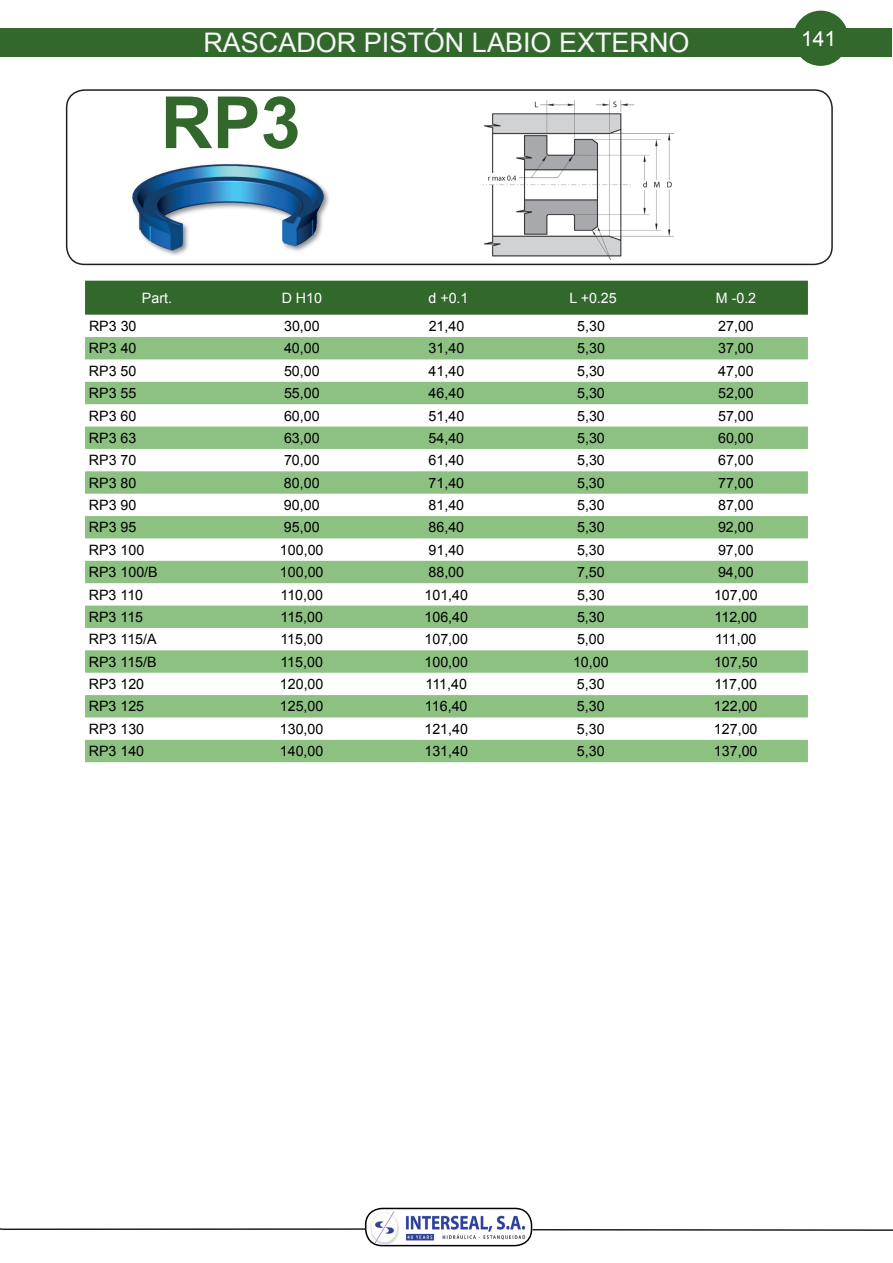
<style>
.page{position:relative;width:893px;height:1263px;background:#fff}
.page>*{position:absolute;margin:0;border:0;box-sizing:border-box;transform-origin:0 0}
.t1{font:700 72px "Arial";color:#32682c}
.t2{font:27px "Arial";color:#f7f7f8}
.t3{font:21px "Arial";color:#fff}
.t4{font:14.25px "Arial";color:#000001}
.t5{font:14.25px "Arial";color:#fff}
</style>
<div class="page">
<div style="left:1px;top:28px;width:891px;height:29px;background:#32682c"></div>
<img style="left:483px;top:100px;width:191px;height:159px">
<img style="left:132px;top:164px;width:197px;height:91px">
<div style="left:793px;top:11px;width:55px;height:55px;background:#32682c;border-radius:50%"></div>
<div style="left:85px;top:281px;width:723px;height:34px;background:#32682c"></div>
<svg style="left:85px;top:337px;width:723px;height:425px;fill:#8fc285"></svg>
<img style="left:366px;top:1208px;width:165px;height:36px">
<div style="left:365px;top:1208px;width:167px;height:38px;border:2px solid #000001;border-radius:16px"></div>
<hr style="left:2px;top:1228px;width:364px;height:2px;background:#231f20">
<hr style="left:533px;top:1229px;width:360px;height:2px;background:#231f20">
<div style="left:66px;top:89px;width:767px;height:176px;border:2px solid #231f20;border-radius:18px"></div>
<h2 class="t2" style="left:203px;top:25px;width:488px">RASCADOR PISTÓN LABIO EXTERNO</h2>
<h1 class="t1" style="left:161px;top:75px;width:142px">RP3</h1>
<h3 class="t3" style="left:801px;top:25px;width:37px">141</h3>
<p class="t5" style="left:142px;top:288px;width:32px">Part.</p>
<p class="t5" style="left:282px;top:288px;width:42px">D H10</p>
<p class="t5" style="left:428px;top:288px;width:42px">d +0.1</p>
<p class="t5" style="left:569px;top:288px;width:49px">L +0.25</p>
<p class="t5" style="left:716px;top:288px;width:42px">M -0.2</p>
<p class="t4" style="left:89px;top:317px;width:49px">RP3 30</p>
<p class="t4" style="left:284px;top:317px;width:37px">30,00</p>
<p class="t4" style="left:429px;top:317px;width:37px">21,40</p>
<p class="t4" style="left:577px;top:317px;width:29px">5,30</p>
<p class="t4" style="left:718px;top:317px;width:37px">27,00</p>
<p class="t4" style="left:89px;top:339px;width:49px">RP3 40</p>
<p class="t4" style="left:284px;top:339px;width:37px">40,00</p>
<p class="t4" style="left:429px;top:339px;width:37px">31,40</p>
<p class="t4" style="left:577px;top:339px;width:29px">5,30</p>
<p class="t4" style="left:718px;top:339px;width:37px">37,00</p>
<p class="t4" style="left:89px;top:361px;width:49px">RP3 50</p>
<p class="t4" style="left:284px;top:361px;width:37px">50,00</p>
<p class="t4" style="left:429px;top:361px;width:37px">41,40</p>
<p class="t4" style="left:577px;top:361px;width:29px">5,30</p>
<p class="t4" style="left:718px;top:361px;width:37px">47,00</p>
<p class="t4" style="left:89px;top:384px;width:49px">RP3 55</p>
<p class="t4" style="left:284px;top:384px;width:37px">55,00</p>
<p class="t4" style="left:429px;top:384px;width:37px">46,40</p>
<p class="t4" style="left:577px;top:384px;width:29px">5,30</p>
<p class="t4" style="left:718px;top:384px;width:37px">52,00</p>
<p class="t4" style="left:89px;top:406px;width:49px">RP3 60</p>
<p class="t4" style="left:284px;top:406px;width:37px">60,00</p>
<p class="t4" style="left:429px;top:406px;width:37px">51,40</p>
<p class="t4" style="left:577px;top:406px;width:29px">5,30</p>
<p class="t4" style="left:718px;top:406px;width:37px">57,00</p>
<p class="t4" style="left:89px;top:429px;width:49px">RP3 63</p>
<p class="t4" style="left:284px;top:429px;width:37px">63,00</p>
<p class="t4" style="left:429px;top:429px;width:37px">54,40</p>
<p class="t4" style="left:577px;top:429px;width:29px">5,30</p>
<p class="t4" style="left:718px;top:429px;width:37px">60,00</p>
<p class="t4" style="left:89px;top:451px;width:49px">RP3 70</p>
<p class="t4" style="left:284px;top:451px;width:37px">70,00</p>
<p class="t4" style="left:429px;top:451px;width:37px">61,40</p>
<p class="t4" style="left:577px;top:451px;width:29px">5,30</p>
<p class="t4" style="left:718px;top:451px;width:37px">67,00</p>
<p class="t4" style="left:89px;top:473px;width:49px">RP3 80</p>
<p class="t4" style="left:284px;top:473px;width:37px">80,00</p>
<p class="t4" style="left:429px;top:473px;width:37px">71,40</p>
<p class="t4" style="left:577px;top:473px;width:29px">5,30</p>
<p class="t4" style="left:718px;top:473px;width:37px">77,00</p>
<p class="t4" style="left:89px;top:496px;width:49px">RP3 90</p>
<p class="t4" style="left:284px;top:496px;width:37px">90,00</p>
<p class="t4" style="left:429px;top:496px;width:37px">81,40</p>
<p class="t4" style="left:577px;top:496px;width:29px">5,30</p>
<p class="t4" style="left:718px;top:496px;width:37px">87,00</p>
<p class="t4" style="left:89px;top:518px;width:49px">RP3 95</p>
<p class="t4" style="left:284px;top:518px;width:37px">95,00</p>
<p class="t4" style="left:428px;top:518px;width:37px">86,40</p>
<p class="t4" style="left:577px;top:518px;width:29px">5,30</p>
<p class="t4" style="left:718px;top:518px;width:37px">92,00</p>
<p class="t4" style="left:89px;top:540px;width:57px">RP3 100</p>
<p class="t4" style="left:280px;top:540px;width:45px">100,00</p>
<p class="t4" style="left:428px;top:540px;width:37px">91,40</p>
<p class="t4" style="left:577px;top:540px;width:29px">5,30</p>
<p class="t4" style="left:718px;top:540px;width:37px">97,00</p>
<p class="t4" style="left:89px;top:563px;width:70px">RP3 100/B</p>
<p class="t4" style="left:280px;top:563px;width:45px">100,00</p>
<p class="t4" style="left:428px;top:563px;width:37px">88,00</p>
<p class="t4" style="left:577px;top:563px;width:29px">7,50</p>
<p class="t4" style="left:718px;top:563px;width:37px">94,00</p>
<p class="t4" style="left:89px;top:585px;width:56px">RP3 110</p>
<p class="t4" style="left:280px;top:585px;width:44px">110,00</p>
<p class="t4" style="left:424px;top:585px;width:45px">101,40</p>
<p class="t4" style="left:577px;top:585px;width:29px">5,30</p>
<p class="t4" style="left:714px;top:585px;width:45px">107,00</p>
<p class="t4" style="left:89px;top:608px;width:56px">RP3 115</p>
<p class="t4" style="left:280px;top:608px;width:44px">115,00</p>
<p class="t4" style="left:424px;top:608px;width:45px">106,40</p>
<p class="t4" style="left:577px;top:608px;width:29px">5,30</p>
<p class="t4" style="left:715px;top:608px;width:44px">112,00</p>
<p class="t4" style="left:89px;top:630px;width:69px">RP3 115/A</p>
<p class="t4" style="left:280px;top:630px;width:44px">115,00</p>
<p class="t4" style="left:424px;top:630px;width:45px">107,00</p>
<p class="t4" style="left:577px;top:630px;width:29px">5,00</p>
<p class="t4" style="left:715px;top:630px;width:43px">111,00</p>
<p class="t4" style="left:89px;top:652px;width:69px">RP3 115/B</p>
<p class="t4" style="left:280px;top:652px;width:44px">115,00</p>
<p class="t4" style="left:424px;top:652px;width:45px">100,00</p>
<p class="t4" style="left:573px;top:652px;width:37px">10,00</p>
<p class="t4" style="left:714px;top:652px;width:45px">107,50</p>
<p class="t4" style="left:89px;top:675px;width:57px">RP3 120</p>
<p class="t4" style="left:280px;top:675px;width:45px">120,00</p>
<p class="t4" style="left:425px;top:675px;width:43px">111,40</p>
<p class="t4" style="left:577px;top:675px;width:29px">5,30</p>
<p class="t4" style="left:714px;top:675px;width:44px">117,00</p>
<p class="t4" style="left:89px;top:697px;width:57px">RP3 125</p>
<p class="t4" style="left:280px;top:697px;width:45px">125,00</p>
<p class="t4" style="left:425px;top:697px;width:44px">116,40</p>
<p class="t4" style="left:577px;top:697px;width:29px">5,30</p>
<p class="t4" style="left:714px;top:697px;width:45px">122,00</p>
<p class="t4" style="left:89px;top:719px;width:57px">RP3 130</p>
<p class="t4" style="left:280px;top:719px;width:45px">130,00</p>
<p class="t4" style="left:424px;top:719px;width:45px">121,40</p>
<p class="t4" style="left:577px;top:719px;width:29px">5,30</p>
<p class="t4" style="left:714px;top:719px;width:45px">127,00</p>
<p class="t4" style="left:89px;top:742px;width:57px">RP3 140</p>
<p class="t4" style="left:280px;top:742px;width:45px">140,00</p>
<p class="t4" style="left:424px;top:742px;width:45px">131,40</p>
<p class="t4" style="left:577px;top:742px;width:29px">5,30</p>
<p class="t4" style="left:714px;top:742px;width:45px">137,00</p>
</div>
